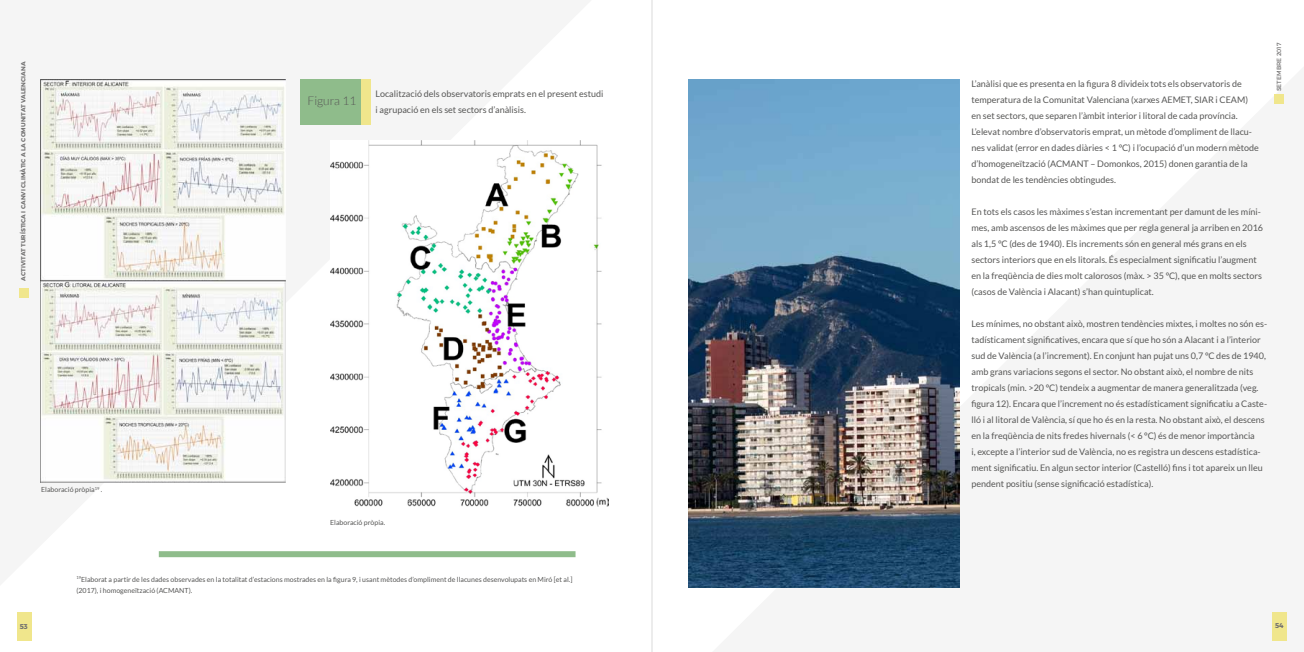
<style>
.page{position:relative;width:1304px;height:652px;background:#fff}
.page>*{position:absolute;margin:0;border:0;box-sizing:border-box;transform-origin:0 0}
.t1{font:300 12px "Lato";color:#575756}
.t2{font:9px/16px "Lato";color:#575756}
.t3{font:7px/11px "Lato";color:#575756}
.t4{font:700 7px "Montserrat";color:#706f6f}
.t5{font:700 6px "Montserrat";letter-spacing:.01em;color:#706f6f}
.t6{font:6px "Montserrat";letter-spacing:.01em;color:#706f6f}
</style>
<div class="page">
<svg style="left:40px;top:79px;width:536px;height:479px"></svg>
<div style="left:1274px;top:94px;width:10px;height:10px;background:#f0e68c"></div>
<div style="left:1272px;top:612px;width:14px;height:29px;background:#f0e68c"></div>
<div style="left:19px;top:288px;width:10px;height:10px;background:#f0e68c"></div>
<div style="left:17px;top:612px;width:14px;height:29px;background:#f0e68c"></div>
<hr style="left:652px;top:0;width:1px;height:652px;background:#dadada">
<img style="left:41px;top:79px;width:244px;height:403px">
<div style="left:159px;top:551px;width:417px;height:6px;background:#8fbc8b"></div>
<div style="left:300px;top:79px;width:60px;height:45px;background:#8fbc8b"></div>
<div style="left:361px;top:79px;width:10px;height:45px;background:#f0e68c"></div>
<img style="left:330px;top:140px;width:279px;height:367px">
<img style="left:688px;top:79px;width:271px;height:509px">
<p class="t5" style="left:20px;top:281px;width:221px;rotate:-90deg">ACTIVITAT TURÍSTICA I CANVI CLIMÀTIC A LA COMUNITAT VALENCIANA</p>
<p class="t3" style="left:41px;top:484px;width:63px">Elaboració pròpia<sup>19</sup> .</p>
<h1 class="t1" style="left:308px;top:95px;width:50px">Figura 11</h1>
<p class="t2" style="left:376px;top:85px;width:229px">Localització dels observatoris emprats en el present estudi i agrupació en els set sectors d’anàlisis.</p>
<p class="t2" style="left:971px;top:75px;width:289px">L’anàlisi que es presenta en la figura 8 divideix tots els observatoris de temperatura de la Comunitat Valenciana (xarxes AEMET, SIAR i CEAM) en set sectors, que separen l’àmbit interior i litoral de cada província.<br>L’elevat nombre d’observatoris emprat, un mètode d’ompliment de llacu&shy;nes validat (error en dades diàries &lt; 1 °C) i l’ocupació d’un modern mètode d’homogeneïtzació (ACMANT – Domonkos, 2015) donen garantia de la bondat de les tendències obtingudes.</p>
<p class="t2" style="left:971px;top:203px;width:293px">En tots els casos les màximes s’estan incrementant per damunt de les míni&shy;mes, amb ascensos de les màximes que per regla general ja arriben en 2016 als 1,5 °C (des de 1940). Els increments són en general més grans en els sectors interiors que en els litorals. És especialment significatiu l’augment en la freqüència de dies molt calorosos (màx. &gt; 35 °C), que en molts sectors (casos de València i Alacant) s’han quintuplicat.</p>
<p class="t2" style="left:971px;top:315px;width:297px">Les mínimes, no obstant això, mostren tendències mixtes, i moltes no són es&shy;tadísticament significatives, encara que sí que ho són a Alacant i a l’interior sud de València (a l’increment). En conjunt han pujat uns 0,7 °C des de 1940, amb grans variacions segons el sector. No obstant això, el nombre de nits tropicals (min. &gt;20 °C) tendeix a augmentar de manera generalitzada (veg. figura 12). Encara que l’increment no és estadísticament significatiu a Caste&shy;lló i al litoral de València, sí que ho és en la resta. No obstant això, el descens en la freqüència de nits fredes hivernals (&lt; 6 °C) és de menor importància<br>i, excepte a l’interior sud de València, no es registra un descens estadística&shy;ment significatiu. En algun sector interior (Castelló) fins i tot apareix un lleu pendent positiu (sense significació estadística).</p>
<p class="t6" style="left:1275px;top:91px;width:50px;rotate:-90deg">Setembre 2017</p>
<p class="t3" style="left:330px;top:517px;width:57px">Elaboració pròpia.</p>
<p class="t3" style="left:76px;top:574px;width:497px"><sup>19</sup>Elaborat a partir de les dades observades en la totalitat d’estacions mostrades en la figura 9, i usant mètodes d’ompliment de llacunes desenvolupats en Miró [et al.] (2017), i homogeneïtzació (ACMANT).</p>
<p class="t4" style="left:20px;top:622px;width:10px">53</p>
<p class="t4" style="left:1275px;top:621px;width:10px">54</p>
</div>
